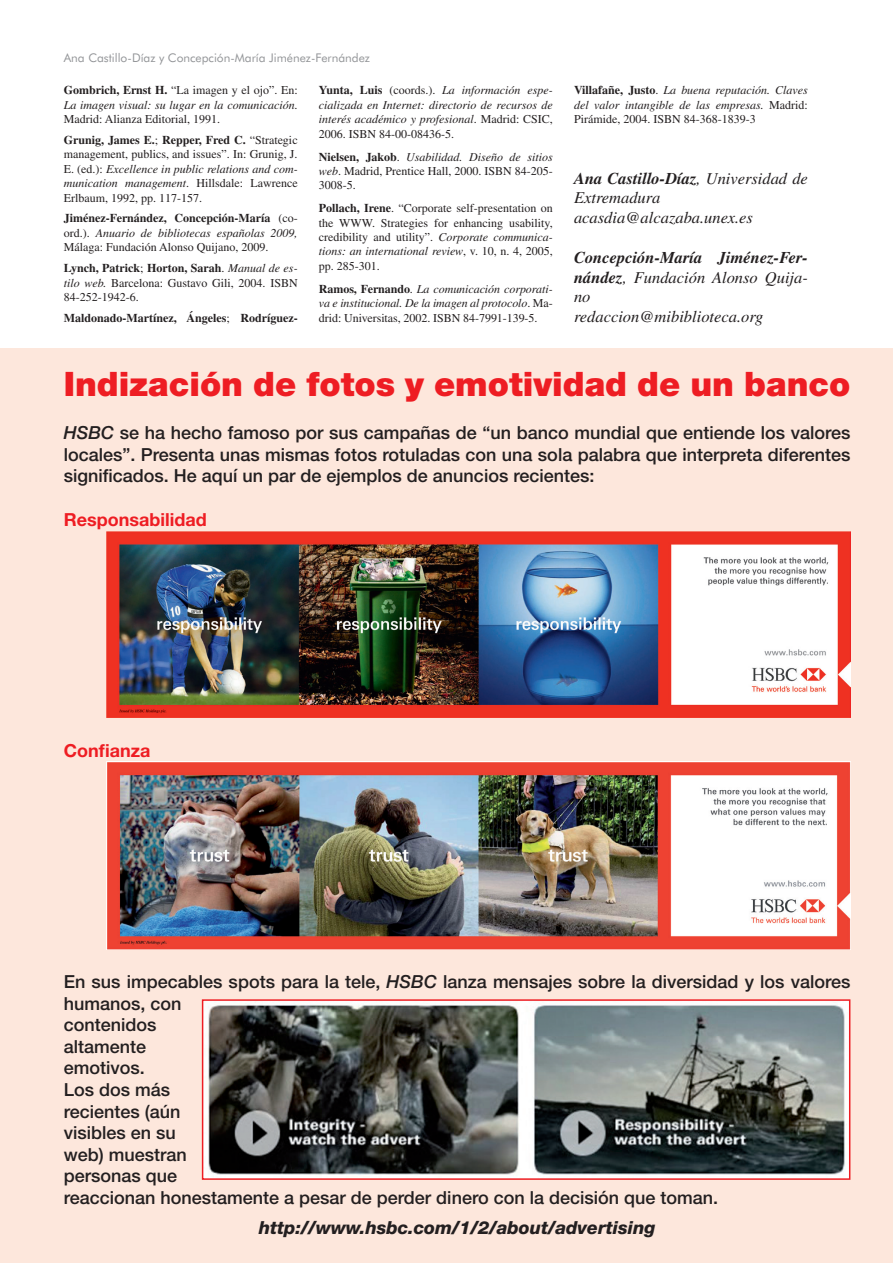
<style>
.page{position:relative;width:893px;height:1263px;background:#fff}
.page>*{position:absolute;margin:0;border:0;box-sizing:border-box;transform-origin:0 0}
.t1{font:900 33.75px "Helvetica Neue";color:#ee1d23}
.t2{font:500 18px/21.6px "Helvetica Neue";color:#231f20;text-align:justify}
.t3{font:italic 800 18px "Helvetica Neue";color:#231f20}
.t4{font:700 18px "Helvetica Neue";color:#ee1d23}
.t5{font:italic 16.5px/19.8px "Times";color:#231f20}
.t6{font:12px/14.4px "Times";color:#231f20;text-align:justify}
.t7{font:italic 12px/14.4px "Times";color:#231f20;text-align:justify}
.t8{font:12px "Futura BT";color:#939598}
.t9{font:700 12px "Times";color:#231f20}
.s1{font-weight:700}
.s2{font-style:italic}
.s3{font-weight:400}
.s4{font-weight:700;font-style:normal}
.s5{font-style:normal}
</style>
<div class="page">
<div style="left:0;top:349px;width:893px;height:914px;background:#fde7dc"></div>
<img style="left:106px;top:531px;width:744px;height:187px">
<img style="left:106px;top:762px;width:744px;height:187px">
<img style="left:205px;top:1002px;width:642px;height:175px">
<div style="left:202px;top:999px;width:648px;height:181px;border:2px solid #ee1d23"></div>
<p class="t8" style="left:64px;top:51px;width:308px">Ana Castillo-Díaz y Concepción-María Jiménez-Fernández</p>
<p class="t6" style="left:64px;top:83px;width:235px"><span class="s1">Gombrich, Ernst H.</span> “La imagen y el ojo”. En:<br><span class="s2">La imagen visual: su lugar en la comunicación</span>.<br>Madrid: Alianza Editorial, 1991.</p>
<p class="t6" style="left:64px;top:133px;width:235px"><span class="s1">Grunig, James E.</span>; <span class="s1">Repper, Fred C.</span> “Strategic management, publics, and issues”. In: Grunig, J.<br>E. (ed.): <span class="s2">Excellence in public relations and com&shy;munication management</span>. Hillsdale: Lawrence Erlbaum, 1992, pp. 117-157.</p>
<p class="t6" style="left:64px;top:211px;width:235px"><span class="s1">Jiménez-Fernández, Concepción-María</span> (co&shy;ord.). <span class="s2">Anuario de bibliotecas españolas 2009, </span>Málaga: Fundación Alonso Quijano, 2009.</p>
<p class="t6" style="left:64px;top:261px;width:235px"><span class="s1">Lynch, Patrick</span>; <span class="s1">Horton, Sarah</span>. <span class="s2">Manual de es&shy;tilo web.</span> Barcelona: Gustavo Gili, 2004. ISBN 84-252-1942-6.</p>
<p class="t9" style="left:64px;top:310px;width:235px">Maldonado-Martínez, Ángeles<span class="s3">;</span> Rodríguez-</p>
<p class="t7" style="left:319px;top:83px;width:235px"><span class="s4">Yunta, Luis</span> <span class="s5">(coords.).</span> La información espe&shy;cializada en Internet: directorio de recursos de interés académico y profesional<span class="s5">. Madrid: CSIC, 2006. ISBN 84-00-08436-5.</span></p>
<p class="t6" style="left:319px;top:149px;width:235px"><span class="s1">Nielsen, Jakob</span>. <span class="s2">Usabilidad. Diseño de sitios web</span>. Madrid, Prentice Hall, 2000. ISBN 84-205- 3008-5.</p>
<p class="t6" style="left:319px;top:201px;width:235px"><span class="s1">Pollach, Irene</span>. “Corporate self-presentation on the WWW. Strategies for enhancing usability, credibility and utility”. <span class="s2">Corporate communica&shy;tions: an international review</span>, v. 10, n. 4, 2005, pp. 285-301.</p>
<p class="t7" style="left:319px;top:282px;width:235px"><span class="s4">Ramos, Fernando</span><span class="s5">.</span> La comunicación corporati&shy;va e institucional. De la imagen al protocolo<span class="s5">. Ma&shy;drid: Universitas, 2002. ISBN 84-7991-139-5.</span></p>
<p class="t7" style="left:574px;top:83px;width:235px"><span class="s4">Villafañe, Justo</span><span class="s5">.</span> La buena reputación. Claves del valor intangible de las empresas. <span class="s5">Madrid:<br>Pirámide, 2004. ISBN 84-368-1839-3</span></p>
<h3 class="t5" style="left:574px;top:168px;width:235px"><span class="s1">Ana Castillo-Díaz</span>, Universidad de<br>Extremadura acasdia@alcazaba.unex.es</h3>
<h3 class="t5" style="left:574px;top:247px;width:235px"><span class="s1">Concepción-María Jiménez-Fer&shy;nández</span>, Fundación Alonso Quija&shy;no<br>redaccion@mibiblioteca.org</h3>
<h1 class="t1" style="left:64px;top:364px;width:788px">Indización de fotos y emotividad de un banco</h1>
<p class="t2" style="left:64px;top:422px;width:788px"><span class="s2">HSBC</span> se ha hecho famoso por sus campañas de “un banco mundial que entiende los valores locales”. Presenta unas mismas fotos rotuladas con una sola palabra que interpreta diferentes significados. He aquí un par de ejemplos de anuncios recientes:</p>
<h2 class="t4" style="left:64px;top:508px;width:144px">Responsabilidad</h2>
<h2 class="t4" style="left:64px;top:739px;width:88px">Confianza</h2>
<p class="t2" style="left:64px;top:970px;width:788px;text-align:left">En sus impecables spots para la tele, <span class="s2">HSBC</span> lanza mensajes sobre la diversidad y los valores humanos, con<br>contenidos<br>altamente<br>emotivos.<br>Los dos más<br>recientes (aún<br>visibles en su<br>web) muestran<br>personas que<br>reaccionan honestamente a pesar de perder dinero con la decisión que toman.</p>
<h2 class="t3" style="left:259px;top:1217px;width:398px">http://www.hsbc.com/1/2/about/advertising</h2>
</div>
